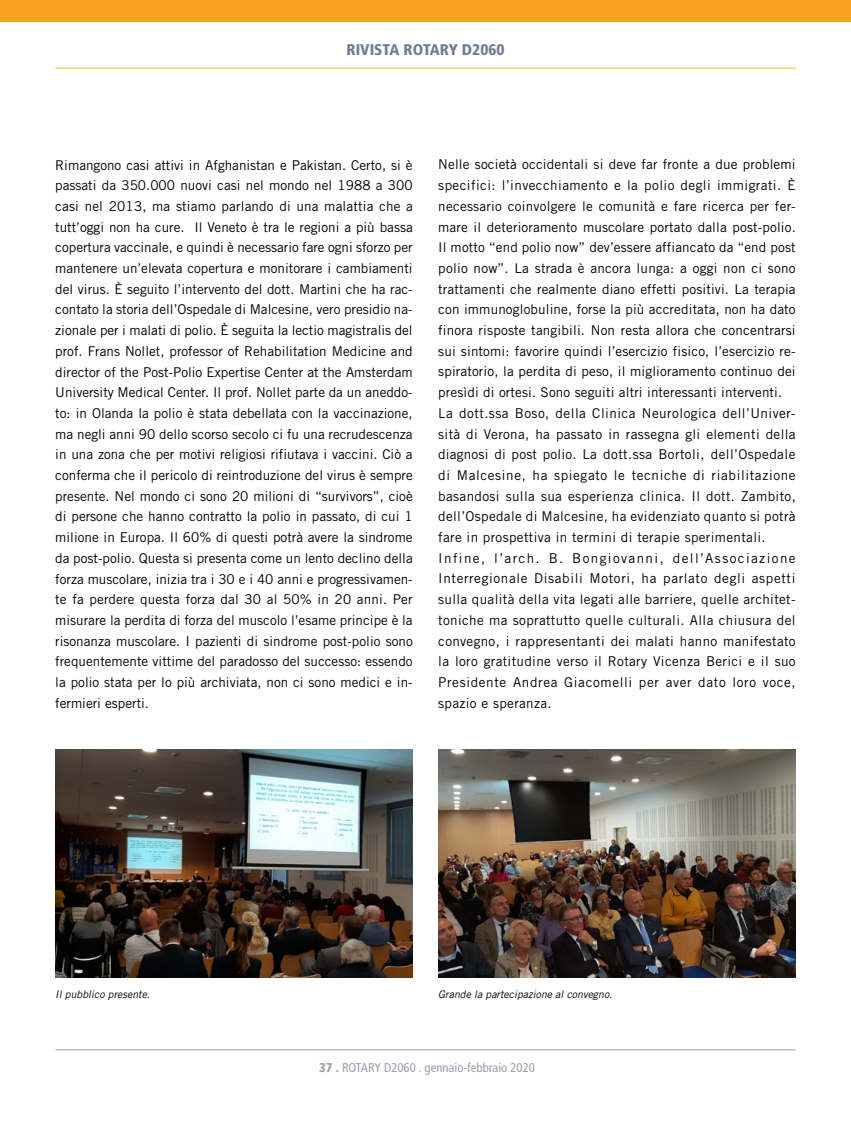
<style>
.page{position:relative;width:851px;height:1127px;background:#fff}
.page>*{position:absolute;margin:0;border:0;box-sizing:border-box;transform-origin:0 0}
.t1{font:900 condensed 15.45px "Frutiger LT Std";color:#6c7e91}
.t2{font:13.5px/20.7px "Trade Gothic LT Std";letter-spacing:.025em;color:#000;text-align:justify}
.t3{font:condensed 12.75px "Frutiger LT Std";color:#97a0af}
.t4{font:italic 10.5px "Trade Gothic LT Std";color:#000}
.s1{font-weight:900}
</style>
<div class="page">
<hr style="left:55px;top:68px;width:740px;height:1px;background:#fdc100">
<hr style="left:55px;top:1049px;width:740px;height:1px;background:#97a0af">
<div style="left:0;top:0;width:850px;height:21px;background:#f7a320"></div>
<img style="left:55px;top:749px;width:357px;height:228px">
<img style="left:438px;top:749px;width:357px;height:228px">
<p class="t1" style="left:346px;top:40px;width:159px">RIVISTA ROTARY D2060</p>
<p class="t2" style="left:55px;top:154px;width:359px">Rimangono casi attivi in Afghanistan e Pakistan. Certo, si è passati da 350.000 nuovi casi nel mondo nel 1988 a 300 casi nel 2013, ma stiamo parlando di una malattia che a tutt’oggi non ha cure. Il Veneto è tra le regioni a più bassa copertura vaccinale, e quindi è necessario fare ogni sforzo per mantenere un’elevata copertura e monitorare i cambiamenti del virus. È seguito l’intervento del dott. Martini che ha rac&shy;contato la storia dell’Ospedale di Malcesine, vero presidio na&shy;zionale per i malati di polio. È seguita la lectio magistralis del prof. Frans Nollet, professor of Rehabilitation Medicine and director of the Post-Polio Expertise Center at the Amsterdam University Medical Center. Il prof. Nollet parte da un aneddo&shy;to: in Olanda la polio è stata debellata con la vaccinazione, ma negli anni 90 dello scorso secolo ci fu una recrudescenza in una zona che per motivi religiosi rifiutava i vaccini. Ciò a conferma che il pericolo di reintroduzione del virus è sempre presente. Nel mondo ci sono 20 milioni di “survivors”, cioè di persone che hanno contratto la polio in passato, di cui 1 milione in Europa. Il 60% di questi potrà avere la sindrome da post-polio. Questa si presenta come un lento declino della forza muscolare, inizia tra i 30 e i 40 anni e progressivamen&shy;te fa perdere questa forza dal 30 al 50% in 20 anni. Per misurare la perdita di forza del muscolo l’esame principe è la risonanza muscolare. I pazienti di sindrome post-polio sono frequentemente vittime del paradosso del successo: essendo la polio stata per lo più archiviata, non ci sono medici e in&shy;fermieri esperti.</p>
<p class="t2" style="left:438px;top:154px;width:359px;text-align:left">Nelle società occidentali si deve far fronte a due problemi specifici: l’invecchiamento e la polio degli immigrati. È necessario coinvolgere le comunità e fare ricerca per fer&shy;mare il deterioramento muscolare portato dalla post-polio.<br>Il motto “end polio now” dev’essere affiancato da “end post polio now”. La strada è ancora lunga: a oggi non ci sono trattamenti che realmente diano effetti positivi. La terapia con immunoglobuline, forse la più accreditata, non ha dato finora risposte tangibili. Non resta allora che concentrarsi sui sintomi: favorire quindi l’esercizio fisico, l’esercizio re&shy;spiratorio, la perdita di peso, il miglioramento continuo dei presìdi di ortesi. Sono seguiti altri interessanti interventi.<br>La dott.ssa Boso, della Clinica Neurologica dell’Univer&shy;sità di Verona, ha passato in rassegna gli elementi della diagnosi di post polio. La dott.ssa Bortoli, dell’Ospedale di Malcesine, ha spiegato le tecniche di riabilitazione basandosi sulla sua esperienza clinica. Il dott. Zambito, dell’Ospedale di Malcesine, ha evidenziato quanto si potrà fare in prospettiva in termini di terapie sperimentali.<br>Infine, l’arch. B. Bongiovanni, dell’Associazione Interregionale Disabili Motori, ha parlato degli aspetti sulla qualità della vita legati alle barriere, quelle architet&shy;toniche ma soprattutto quelle culturali. Alla chiusura del convegno, i rappresentanti dei malati hanno manifestato la loro gratitudine verso il Rotary Vicenza Berici e il suo Presidente Andrea Giacomelli per aver dato loro voce, spazio e speranza.</p>
<p class="t4" style="left:55px;top:987px;width:99px">Il pubblico presente.</p>
<p class="t4" style="left:438px;top:987px;width:178px">Grande la partecipazione al convegno.</p>
<p class="t3" style="left:319px;top:1059px;width:217px"><span class="s1">37 .</span> ROTARY D2060 . gennaio-febbraio 2020</p>
</div>
